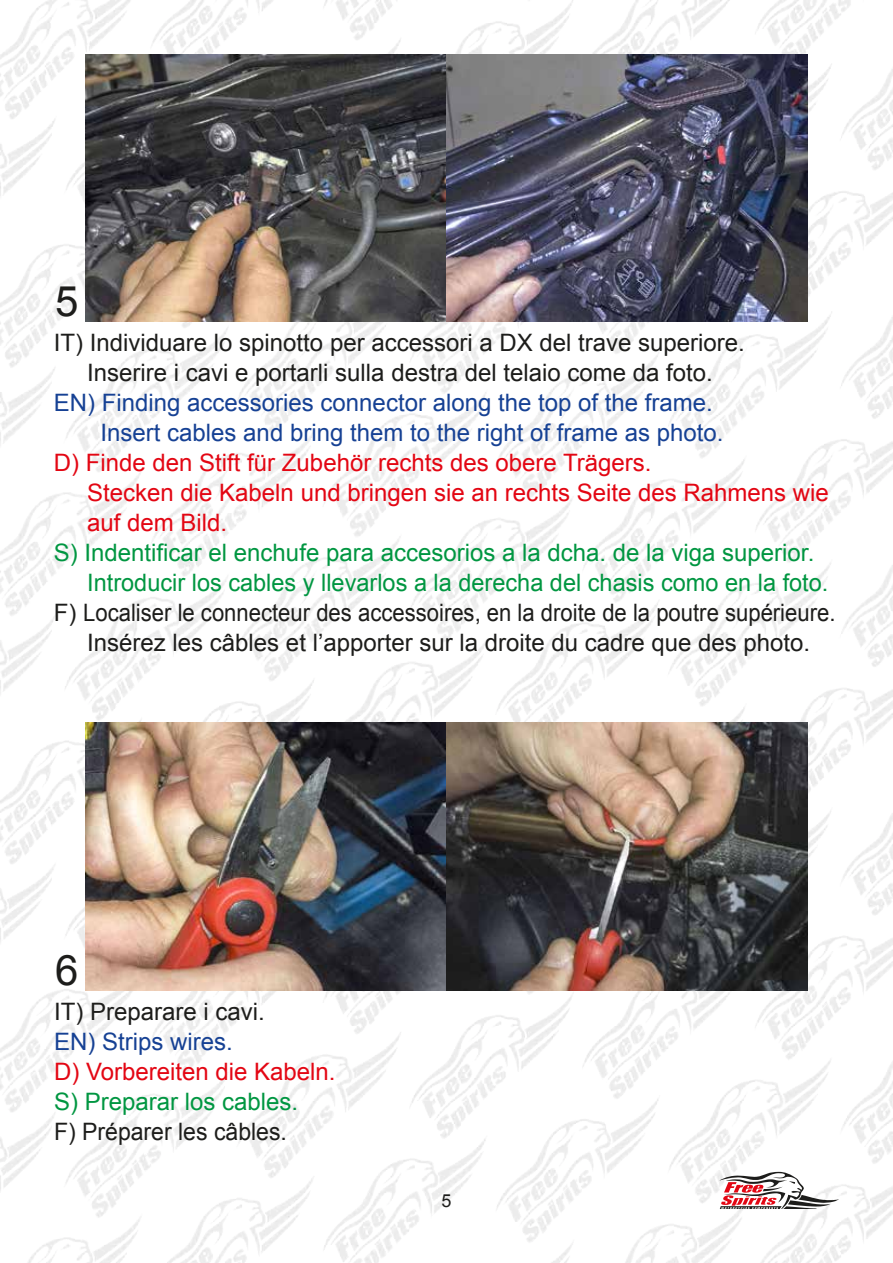
<style>
.page{position:relative;width:893px;height:1263px;background:#fff}
.page>*{position:absolute;margin:0;border:0;box-sizing:border-box;transform-origin:0 0}
.t1{font:42px "Arial";color:#1d1d1b}
.t2{font:24px/30px "Arial";color:#1d1d1b;text-align:center}
.t3{font:24px/30px "Arial";color:#009641}
.t4{font:24px/30px "Arial";color:#e30613}
.t5{font:24px/30px "Arial";color:#164194}
.t6{font:24px "Arial";color:#1d1d1b;scale:.96 1}
.t7{font:18px "Arial";color:#1d1d1b}
</style>
<div class="page">
<img style="left:0;top:0;width:893px;height:1262px">
<img style="left:85px;top:54px;width:723px;height:268px">
<img style="left:85px;top:723px;width:723px;height:268px">
<h1 class="t1" style="left:55px;top:274px;width:25px">5</h1>
<p class="t2" style="left:54px;top:328px;width:692px">IT) Individuare lo spinotto per accessori a DX del trave superiore.<br>Inserire i cavi e portarli sulla destra del telaio come da foto.</p>
<p class="t5" style="left:101px;top:388px;width:624px;text-indent:-47px">EN) Finding accessories connector along the top of the frame.<br>Insert cables and bring them to the right of frame as photo.</p>
<p class="t4" style="left:87px;top:448px;width:743px;text-indent:-33px">D) Finde den Stift für Zubehör rechts des obere Trägers.<br>Stecken die Kabeln und bringen sie an rechts Seite des Rahmens wie auf dem Bild.</p>
<p class="t3" style="left:87px;top:538px;width:743px;text-indent:-33px">S) Indentificar el enchufe para accesorios a la dcha. de la viga superior.<br>Introducir los cables y llevarlos a la derecha del chasis como en la foto.</p>
<p class="t2" style="left:54px;top:598px;width:783px">F) Localiser le connecteur des accessoires, en la droite de la poutre supérieure.<br>Insérez les câbles et l’apporter sur la droite du cadre que des photo.</p>
<h1 class="t1" style="left:55px;top:942px;width:25px">6</h1>
<p class="t2" style="left:54px;top:996px;width:212px">IT) Preparare i cavi.</p>
<p class="t5" style="left:54px;top:1026px;width:180px">EN) Strips wires.</p>
<p class="t4" style="left:54px;top:1056px;width:283px">D) Vorbereiten die Kabeln.</p>
<p class="t3" style="left:54px;top:1086px;width:246px">S) Preparar los cables.</p>
<p class="t6" style="left:54px;top:1116px;width:244px">F) Préparer les câbles.</p>
<p class="t7" style="left:441px;top:1189px;width:12px">5</p>
</div>
